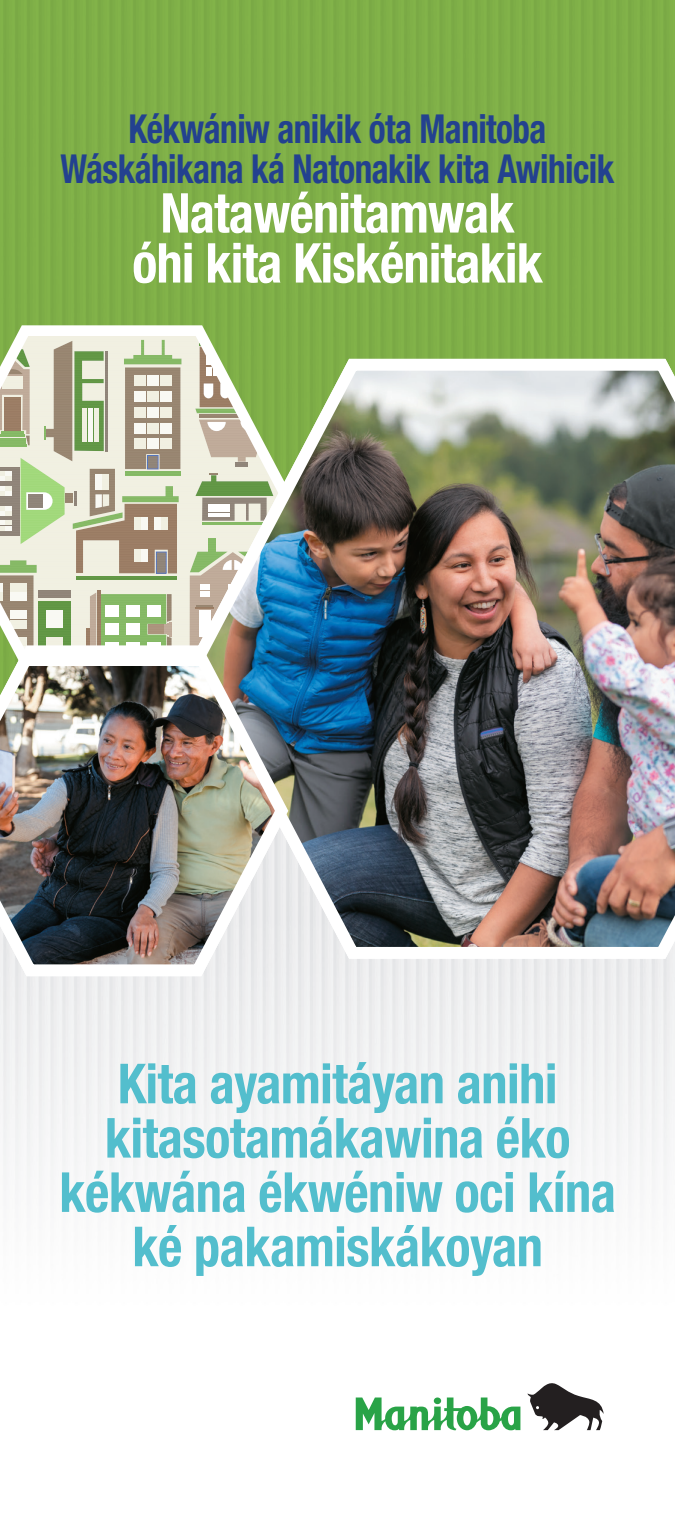
<style>
.page{position:relative;width:675px;height:1530px;background:#fff}
.page>*{position:absolute;margin:0;border:0;box-sizing:border-box;transform-origin:0 0}
.t1{font:700 condensed 55.25px/54.2px "Helvetica Neue LT Std";letter-spacing:-.01em;color:#53becd;text-align:center;scale:.95 1}
.t2{font:700 condensed 55px/50px "Helvetica Neue LT Std";letter-spacing:-.015em;color:#fff;text-align:center;scale:.95 1}
.t3{font:700 condensed 40px/40px "Helvetica Neue LT Std";letter-spacing:-.015em;color:#23418f;text-align:center;scale:.88 1}
</style>
<div class="page">
<img style="left:0;top:0;width:675px;height:1431px">
<svg style="left:527px;top:1383px;width:77px;height:47px"></svg>
<svg style="left:356px;top:1398px;width:164px;height:32px"></svg>
<div style="left:434px;top:1397px;width:7px;height:7px;background:#29a347;border-radius:50%"></div>
<svg style="left:0;top:316px;width:298px;height:319px;background:#c2c8a8"></svg>
<img style="left:185px;top:349px;width:490px;height:616px">
<img style="left:0;top:635px;width:295px;height:347px">
<p class="t3" style="left:61px;top:108px;width:631px">Kékwániw anikik óta Manitoba<br>Wáskáhikana ká Natonakik kita Awihicik</p>
<p class="t2" style="left:132px;top:187px;width:434px">Natawénitamwak óhi kita Kiskénitakik</p>
<p class="t1" style="left:59px;top:1056px;width:588px">Kita ayamitáyan anihi kitasotamákawina éko kékwána ékwéniw oci kína ké pakamiskákoyan</p>
</div>
